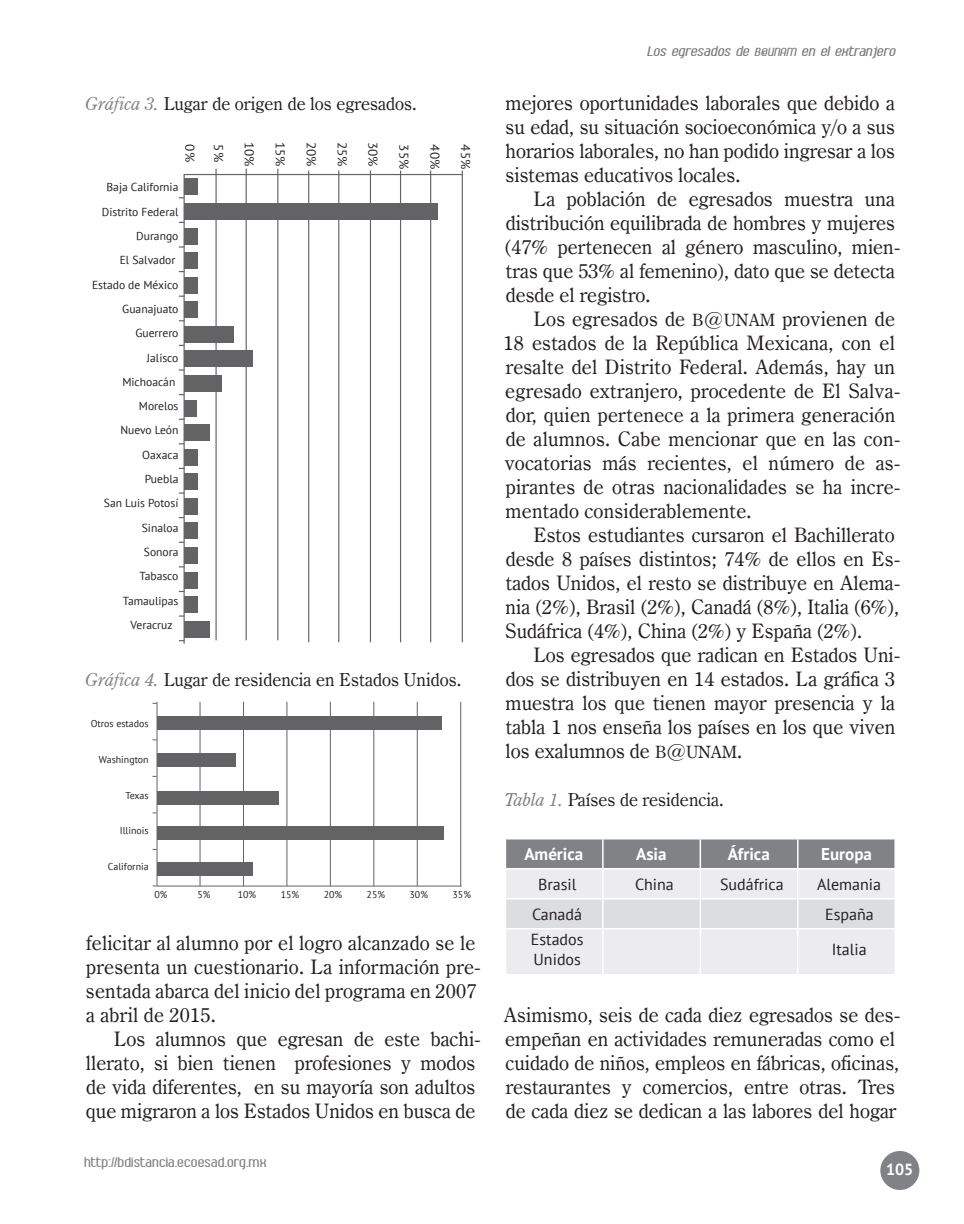
<style>
.page{position:relative;width:964px;height:1224px;background:#fff}
.page>*{position:absolute;margin:0;border:0;box-sizing:border-box;transform-origin:0 0}
.t1{font:20px/24px "Century Oldstyle BT";color:#231f20}
.t2{font:18px "Century Oldstyle BT";color:#231f20}
.t3{font:700 17px "PT Sans";color:#fff}
.t4{font:16px/20px "PT Sans";color:#231f20}
.t5{font:italic 700 16px "Ambrosia";color:#76787b}
.t6{font:700 16px "Ambrosia";color:#808285}
.t7{font:700 16px "PT Sans";color:#fff}
.t8{font:12.8px "PT Sans";color:#231f20;scale:1.04 1}
.t9{font:11.6px "PT Sans";color:#231f20}
.t10{font:10px "PT Sans";color:#231f20}
.s1{font-style:italic;color:#808285}
.s2{font-family:"Ambrosia Bold Italic SC850";font-weight:400;font-style:normal;font-size:13.6px}
.s3{font-family:"Century Oldstyle BT Roman SC850";font-size:17px}
</style>
<div class="page">
<div style="left:880px;top:1151px;width:39px;height:39px;background:#808285;border-radius:50%"></div>
<hr style="left:215px;top:169px;width:2px;height:471px;background:#636366">
<hr style="left:246px;top:169px;width:1px;height:471px;background:#636366">
<hr style="left:277px;top:169px;width:1px;height:471px;background:#636366">
<hr style="left:308px;top:171px;width:1px;height:471px;background:#636366">
<hr style="left:338px;top:171px;width:1px;height:471px;background:#636366">
<hr style="left:370px;top:171px;width:1px;height:471px;background:#636366">
<hr style="left:400px;top:171px;width:1px;height:471px;background:#636366">
<hr style="left:430px;top:171px;width:1px;height:471px;background:#636366">
<hr style="left:462px;top:171px;width:1px;height:471px;background:#636366">
<svg style="left:183px;top:173px;width:280px;height:471px"></svg>
<div style="left:184px;top:203px;width:254px;height:17px;background:#636366"></div>
<div style="left:184px;top:179px;width:13px;height:16px;background:#636366"></div>
<div style="left:184px;top:228px;width:14px;height:16px;background:#636366"></div>
<div style="left:184px;top:252px;width:14px;height:17px;background:#636366"></div>
<div style="left:184px;top:302px;width:14px;height:16px;background:#636366"></div>
<div style="left:184px;top:277px;width:14px;height:16px;background:#636366"></div>
<div style="left:184px;top:326px;width:50px;height:17px;background:#636366"></div>
<div style="left:184px;top:351px;width:68px;height:16px;background:#636366"></div>
<div style="left:184px;top:400px;width:13px;height:16px;background:#636366"></div>
<div style="left:184px;top:375px;width:38px;height:17px;background:#636366"></div>
<div style="left:184px;top:424px;width:26px;height:17px;background:#636366"></div>
<div style="left:184px;top:449px;width:14px;height:16px;background:#636366"></div>
<div style="left:184px;top:498px;width:14px;height:17px;background:#636366"></div>
<div style="left:184px;top:474px;width:14px;height:16px;background:#636366"></div>
<div style="left:185px;top:523px;width:13px;height:16px;background:#636366"></div>
<div style="left:184px;top:547px;width:14px;height:17px;background:#636366"></div>
<div style="left:184px;top:596px;width:14px;height:17px;background:#636366"></div>
<div style="left:184px;top:572px;width:14px;height:16px;background:#636366"></div>
<div style="left:184px;top:621px;width:26px;height:16px;background:#636366"></div>
<svg style="left:156px;top:701px;width:306px;height:186px"></svg>
<svg style="left:505px;top:839px;width:390px;height:135px;background:#d2d2d5"></svg>
<hr style="left:798px;top:898px;width:98px;height:2px;background:#fff">
<hr style="left:506px;top:928px;width:97px;height:2px;background:#fff">
<hr style="left:602px;top:930px;width:1px;height:44px;background:#fff">
<hr style="left:603px;top:928px;width:97px;height:2px;background:#fff">
<hr style="left:699px;top:930px;width:2px;height:44px;background:#fff">
<hr style="left:700px;top:928px;width:98px;height:2px;background:#fff">
<hr style="left:797px;top:930px;width:1px;height:44px;background:#fff">
<hr style="left:798px;top:928px;width:98px;height:2px;background:#fff">
<p class="t2" style="left:85px;top:93px;width:333px"><span class="s1">Gráfica 3.</span> Lugar de origen de los egresados.</p>
<p class="t8" style="left:198px;top:144px;width:18px;rotate:90deg">0%</p>
<p class="t8" style="left:227px;top:144px;width:18px;rotate:90deg">5%</p>
<p class="t8" style="left:258px;top:142px;width:25px;rotate:90deg">10%</p>
<p class="t8" style="left:289px;top:142px;width:25px;rotate:90deg">15%</p>
<p class="t8" style="left:319px;top:142px;width:25px;rotate:90deg">20%</p>
<p class="t8" style="left:350px;top:142px;width:25px;rotate:90deg">25%</p>
<p class="t8" style="left:381px;top:142px;width:25px;rotate:90deg">30%</p>
<p class="t8" style="left:412px;top:144px;width:25px;rotate:90deg">35%</p>
<p class="t8" style="left:443px;top:144px;width:25px;rotate:90deg">40%</p>
<p class="t8" style="left:474px;top:144px;width:25px;rotate:90deg">45%</p>
<p class="t9" style="left:107px;top:180px;width:73px">Baja California</p>
<p class="t9" style="left:102px;top:204px;width:78px">Distrito Federal</p>
<p class="t9" style="left:136px;top:229px;width:44px">Durango</p>
<p class="t9" style="left:120px;top:253px;width:57px">El Salvador</p>
<p class="t9" style="left:92px;top:277px;width:88px">Estado de México</p>
<p class="t9" style="left:122px;top:301px;width:58px">Guanajuato</p>
<p class="t9" style="left:135px;top:326px;width:45px">Guerrero</p>
<p class="t9" style="left:147px;top:350px;width:33px">Jalisco</p>
<p class="t9" style="left:122px;top:374px;width:55px">Michoacán</p>
<p class="t9" style="left:139px;top:399px;width:41px">Morelos</p>
<p class="t9" style="left:120px;top:423px;width:59px">Nuevo León</p>
<p class="t9" style="left:142px;top:447px;width:38px">Oaxaca</p>
<p class="t9" style="left:145px;top:472px;width:35px">Puebla</p>
<p class="t9" style="left:104px;top:496px;width:76px">San Luis Potosí</p>
<p class="t9" style="left:142px;top:520px;width:38px">Sinaloa</p>
<p class="t9" style="left:144px;top:544px;width:36px">Sonora</p>
<p class="t9" style="left:139px;top:569px;width:40px">Tabasco</p>
<p class="t9" style="left:123px;top:593px;width:57px">Tamaulipas</p>
<p class="t9" style="left:131px;top:617px;width:44px">Veracruz</p>
<p class="t2" style="left:85px;top:669px;width:377px"><span class="s1">Gráfica 4.</span> Lugar de residencia en Estados Unidos.</p>
<p class="t10" style="left:91px;top:717px;width:59px">Otros estados</p>
<p class="t10" style="left:99px;top:753px;width:51px">Washington</p>
<p class="t10" style="left:125px;top:789px;width:25px">Texas</p>
<p class="t10" style="left:120px;top:824px;width:30px">Illinois</p>
<p class="t10" style="left:108px;top:860px;width:42px">California</p>
<p class="t10" style="left:155px;top:888px;width:15px">0%</p>
<p class="t10" style="left:197px;top:888px;width:15px">5%</p>
<p class="t10" style="left:238px;top:888px;width:20px">10%</p>
<p class="t10" style="left:281px;top:888px;width:20px">15%</p>
<p class="t10" style="left:324px;top:888px;width:20px">20%</p>
<p class="t10" style="left:367px;top:888px;width:20px">25%</p>
<p class="t10" style="left:409px;top:888px;width:20px">30%</p>
<p class="t10" style="left:452px;top:888px;width:20px">35%</p>
<p class="t1" style="left:86px;top:931px;width:396px">felicitar al alumno por el logro alcanzado se le presenta un cuestionario. La información pre&shy;sentada abarca del inicio del programa en 2007 a abril de 2015.</p>
<p class="t1" style="left:86px;top:1027px;width:396px;text-indent:28px">Los alumnos que egresan de este bachi&shy;llerato, si bien tienen profesiones y modos de vida diferentes, en su mayoría son adultos que migraron a los Estados Unidos en busca de</p>
<p class="t6" style="left:85px;top:1155px;width:184px">http://bdistancia.ecoesad.org.mx</p>
<p class="t5" style="left:647px;top:44px;width:250px">Los egresados de <span class="s2">B</span>@<span class="s2">UNAM</span> en el extranjero</p>
<p class="t1" style="left:505px;top:91px;width:391px;text-align:justify">mejores oportunidades laborales que debido a su edad, su situación socioeconómica y/o a sus horarios laborales, no han podido ingresar a los sistemas educativos locales.</p>
<p class="t1" style="left:505px;top:187px;width:397px;text-indent:29px">La población de egresados muestra una distribución equilibrada de hombres y mujeres (47% pertenecen al género masculino, mien&shy;tras que 53% al femenino), dato que se detecta desde el registro.</p>
<p class="t1" style="left:504px;top:307px;width:398px;text-indent:30px">Los egresados de <span class="s3">B</span>@<span class="s3">UNAM</span> provienen de 18 estados de la República Mexicana, con el resalte del Distrito Federal. Además, hay un egresado extranjero, procedente de El Salva&shy;dor, quien pertenece a la primera generación de alumnos. Cabe mencionar que en las con&shy;vocatorias más recientes, el número de as&shy;pirantes de otras nacionalidades se ha incre&shy;mentado considerablemente.</p>
<p class="t1" style="left:505px;top:523px;width:396px;text-indent:28px">Estos estudiantes cursaron el Bachillerato desde 8 países distintos; 74% de ellos en Es&shy;tados Unidos, el resto se distribuye en Alema&shy;nia (2%), Brasil (2%), Canadá (8%), Italia (6%), Sudáfrica (4%), China (2%) y España (2%).</p>
<p class="t1" style="left:505px;top:643px;width:396px;text-indent:28px">Los egresados que radican en Estados Uni&shy;dos se distribuyen en 14 estados. La gráfica 3 muestra los que tienen mayor presencia y la tabla 1 nos enseña los países en los que viven los exalumnos de <span class="s3">B</span>@<span class="s3">UNAM</span>.</p>
<p class="t2" style="left:504px;top:789px;width:221px"><span class="s1">Tabla 1.</span> Países de residencia.</p>
<p class="t3" style="left:524px;top:843px;width:60px">América</p>
<p class="t3" style="left:636px;top:843px;width:32px">Asia</p>
<p class="t3" style="left:728px;top:843px;width:44px">África</p>
<p class="t3" style="left:821px;top:843px;width:52px">Europa</p>
<p class="t4" style="left:538px;top:874px;width:40px">Brasil</p>
<p class="t4" style="left:635px;top:874px;width:40px">China</p>
<p class="t4" style="left:720px;top:874px;width:65px">Sudáfrica</p>
<p class="t4" style="left:817px;top:874px;width:66px">Alemania</p>
<p class="t4" style="left:532px;top:904px;width:52px">Canadá</p>
<p class="t4" style="left:825px;top:904px;width:50px">España</p>
<p class="t4" style="left:531px;top:929px;width:54px">Estados<br>Unidos</p>
<p class="t4" style="left:832px;top:939px;width:36px">Italia</p>
<p class="t1" style="left:504px;top:1003px;width:398px">Asimismo, seis de cada diez egresados se des&shy;empeñan en actividades remuneradas como el cuidado de niños, empleos en fábricas, oficinas, restaurantes y comercios, entre otras. Tres de cada diez se dedican a las labores del hogar</p>
<p class="t7" style="left:886px;top:1159px;width:29px">105</p>
</div>
